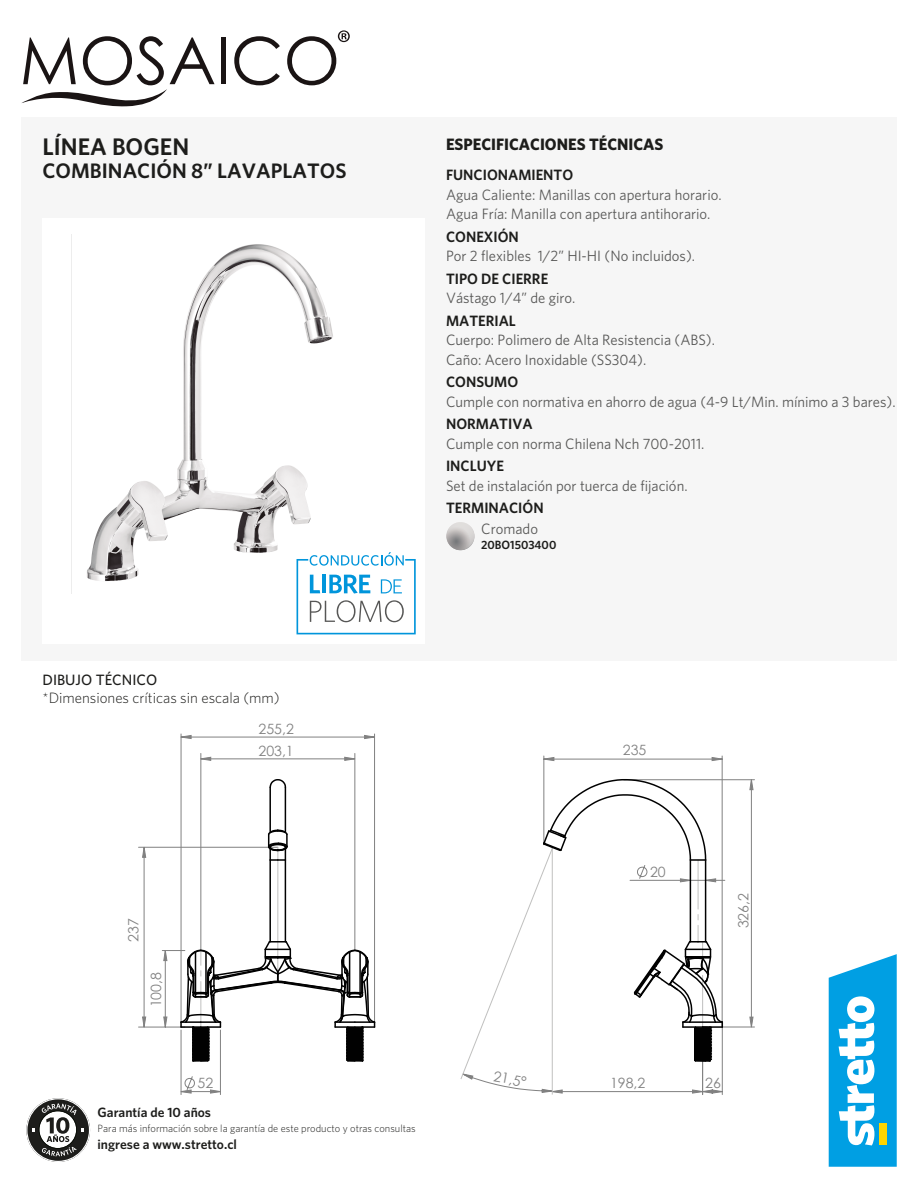
<style>
.page{position:relative;width:918px;height:1188px;background:#fff}
.page>*{position:absolute;margin:0;border:0;box-sizing:border-box;transform-origin:0 0}
.t1{font:600 24px "Whitney";color:#1d1d1b}
.t2{font:600 21px "Whitney";color:#1d1d1b}
.t3{font:700 16.5px "Whitney";color:#1d1d1b}
.t4{font:15px/19.5px "Whitney";color:#575756}
.t5{font:15px/19.5px "Whitney";color:#575756}
.t6{font:15px "Whitney Semibold SC";color:#1d1d1b}
.t7{font:600 15px "Whitney";color:#1d1d1b}
.t8{font:300 15px "Whitney";color:#1d1d1b}
.t9{font:500 15px "Whitney";color:#1d1d1b}
.t10{font:14.1px "Century Gothic";color:#818181}
.t11{font:600 13.5px "Whitney";color:#1d1d1b}
.t12{font:600 12px "Whitney";color:#1d1d1b}
.t13{font:300 10.5px "Whitney";color:#1d1d1b}
</style>
<div class="page">
<div style="left:21px;top:117px;width:876px;height:543px;background:#f6f6f6"></div>
<div style="left:42px;top:218px;width:383px;height:425px;background:#fff"></div>
<svg style="left:26px;top:1098px;width:64px;height:64px"></svg>
<svg style="left:22px;top:36px;width:193px;height:71px"></svg>
<div style="left:221px;top:37px;width:5px;height:47px;background:#1a1414"></div>
<svg style="left:234px;top:36px;width:46px;height:49px"></svg>
<svg style="left:287px;top:30px;width:63px;height:55px"></svg>
<svg style="left:829px;top:954px;width:68px;height:213px"></svg>
<svg style="left:446px;top:522px;width:29px;height:28px"></svg>
<svg style="left:447px;top:522px;width:27px;height:28px"></svg>
<img style="left:87px;top:244px;width:246px;height:349px">
<hr style="left:722px;top:1027px;width:1px;height:68px;background:#818181">
<hr style="left:702px;top:1030px;width:1px;height:65px;background:#818181">
<hr style="left:139px;top:1027px;width:46px;height:1px;background:#818181">
<hr style="left:751px;top:780px;width:1px;height:242px;background:#818181">
<hr style="left:722px;top:1027px;width:33px;height:1px;background:#818181">
<hr style="left:624px;top:779px;width:131px;height:1px;background:#818181">
<hr style="left:144px;top:847px;width:1px;height:180px;background:#818181">
<hr style="left:139px;top:847px;width:139px;height:1px;background:#818181">
<hr style="left:181px;top:734px;width:1px;height:288px;background:#818181">
<hr style="left:374px;top:734px;width:1px;height:288px;background:#818181">
<hr style="left:552px;top:847px;width:1px;height:248px;background:#c0c0bf">
<hr style="left:278px;top:847px;width:1px;height:134px;background:#c0c0bf">
<hr style="left:201px;top:759px;width:154px;height:1px;background:#818181">
<hr style="left:355px;top:753px;width:1px;height:198px;background:#818181">
<hr style="left:201px;top:753px;width:1px;height:198px;background:#818181">
<hr style="left:181px;top:1091px;width:39px;height:1px;background:#818181">
<hr style="left:220px;top:1030px;width:1px;height:65px;background:#818181">
<hr style="left:181px;top:1030px;width:1px;height:65px;background:#818181">
<hr style="left:722px;top:756px;width:1px;height:270px;background:#818181">
<hr style="left:544px;top:756px;width:1px;height:89px;background:#818181">
<svg style="left:749px;top:1017px;width:4px;height:11px"></svg>
<svg style="left:749px;top:779px;width:4px;height:11px"></svg>
<svg style="left:142px;top:1017px;width:4px;height:10px"></svg>
<svg style="left:142px;top:847px;width:4px;height:11px"></svg>
<svg style="left:181px;top:735px;width:193px;height:4px"></svg>
<svg style="left:344px;top:757px;width:11px;height:4px"></svg>
<svg style="left:200px;top:757px;width:11px;height:4px"></svg>
<svg style="left:210px;top:1090px;width:10px;height:4px"></svg>
<svg style="left:181px;top:1076px;width:14px;height:18px"></svg>
<svg style="left:543px;top:757px;width:180px;height:4px"></svg>
<hr style="left:285px;top:860px;width:1px;height:82px;background:#010101">
<hr style="left:269px;top:860px;width:2px;height:82px;background:#010101">
<hr style="left:285px;top:787px;width:1px;height:45px;background:#010101">
<hr style="left:269px;top:787px;width:2px;height:45px;background:#010101">
<svg style="left:267px;top:829px;width:21px;height:32px"></svg>
<svg style="left:269px;top:779px;width:18px;height:10px"></svg>
<svg style="left:162px;top:940px;width:214px;height:123px"></svg>
<svg style="left:460px;top:778px;width:274px;height:316px"></svg>
<svg style="left:297px;top:552px;width:119px;height:82px"></svg>
<h1 class="t1" style="left:43px;top:133px;width:148px">LÍNEA BOGEN</h1>
<h2 class="t2" style="left:43px;top:158px;width:306px">COMBINACIÓN 8” LAVAPLATOS</h2>
<p class="t9" style="left:43px;top:671px;width:116px">DIBUJO TÉCNICO</p>
<p class="t8" style="left:43px;top:689px;width:239px">*Dimensiones críticas sin escala (mm)</p>
<p class="t10" style="left:259px;top:719px;width:37px">255,2</p>
<p class="t3" style="left:446px;top:134px;width:219px">ESPECIFICACIONES TÉCNICAS</p>
<p class="t7" style="left:446px;top:166px;width:129px">FUNCIONAMIENTO</p>
<p class="t5" style="left:446px;top:184px;width:277px">Agua Caliente: Manillas con apertura horario.<br>Agua Fría: Manilla con apertura antihorario.</p>
<p class="t7" style="left:446px;top:227px;width:74px">CONEXIÓN</p>
<p class="t4" style="left:446px;top:246px;width:251px">Por 2 flexibles 1/2” HI-HI (No incluidos).</p>
<p class="t7" style="left:446px;top:269px;width:104px">TIPO DE CIERRE</p>
<p class="t4" style="left:446px;top:288px;width:131px">Vástago 1/4” de giro.</p>
<p class="t6" style="left:446px;top:311px;width:71px">MATERIAL</p>
<p class="t4" style="left:446px;top:330px;width:271px">Cuerpo: Polimero de Alta Resistencia (ABS).<br>Caño: Acero Inoxidable (SS304).</p>
<p class="t6" style="left:446px;top:373px;width:74px">CONSUMO</p>
<p class="t4" style="left:446px;top:391px;width:451px">Cumple con normativa en ahorro de agua (4-9 Lt/Min. mínimo a 3 bares).</p>
<p class="t6" style="left:446px;top:415px;width:88px">NORMATIVA</p>
<p class="t4" style="left:446px;top:433px;width:260px">Cumple con norma Chilena Nch 700-2011.</p>
<p class="t6" style="left:446px;top:457px;width:59px">INCLUYE</p>
<p class="t4" style="left:446px;top:475px;width:243px">Set de instalación por tuerca de fijación.</p>
<p class="t6" style="left:446px;top:499px;width:99px">TERMINACIÓN</p>
<p class="t4" style="left:481px;top:518px;width:58px">Cromado</p>
<p class="t12" style="left:481px;top:537px;width:77px">20BO1503400</p>
<p class="t10" style="left:259px;top:741px;width:37px">203,1</p>
<p class="t10" style="left:623px;top:740px;width:25px">235</p>
<p class="t10" style="left:124px;top:942px;width:25px;rotate:-90deg">237</p>
<p class="t10" style="left:146px;top:1007px;width:37px;rotate:-90deg">100,8</p>
<p class="t10" style="left:198px;top:1073px;width:17px">52</p>
<p class="t11" style="left:98px;top:1105px;width:115px">Garantía de 10 años</p>
<p class="t13" style="left:98px;top:1123px;width:320px">Para más información sobre la garantía de este producto y otras consultas</p>
<p class="t11" style="left:98px;top:1136px;width:141px">ingrese a www.stretto.cl</p>
<p class="t10" style="left:495px;top:1066px;width:35px;rotate:10deg">21,5°</p>
<p class="t10" style="left:650px;top:862px;width:17px">20</p>
<p class="t10" style="left:733px;top:928px;width:37px;rotate:-90deg">326,2</p>
<p class="t10" style="left:610px;top:1073px;width:37px">198,2</p>
<p class="t10" style="left:705px;top:1073px;width:17px">26</p>
</div>
